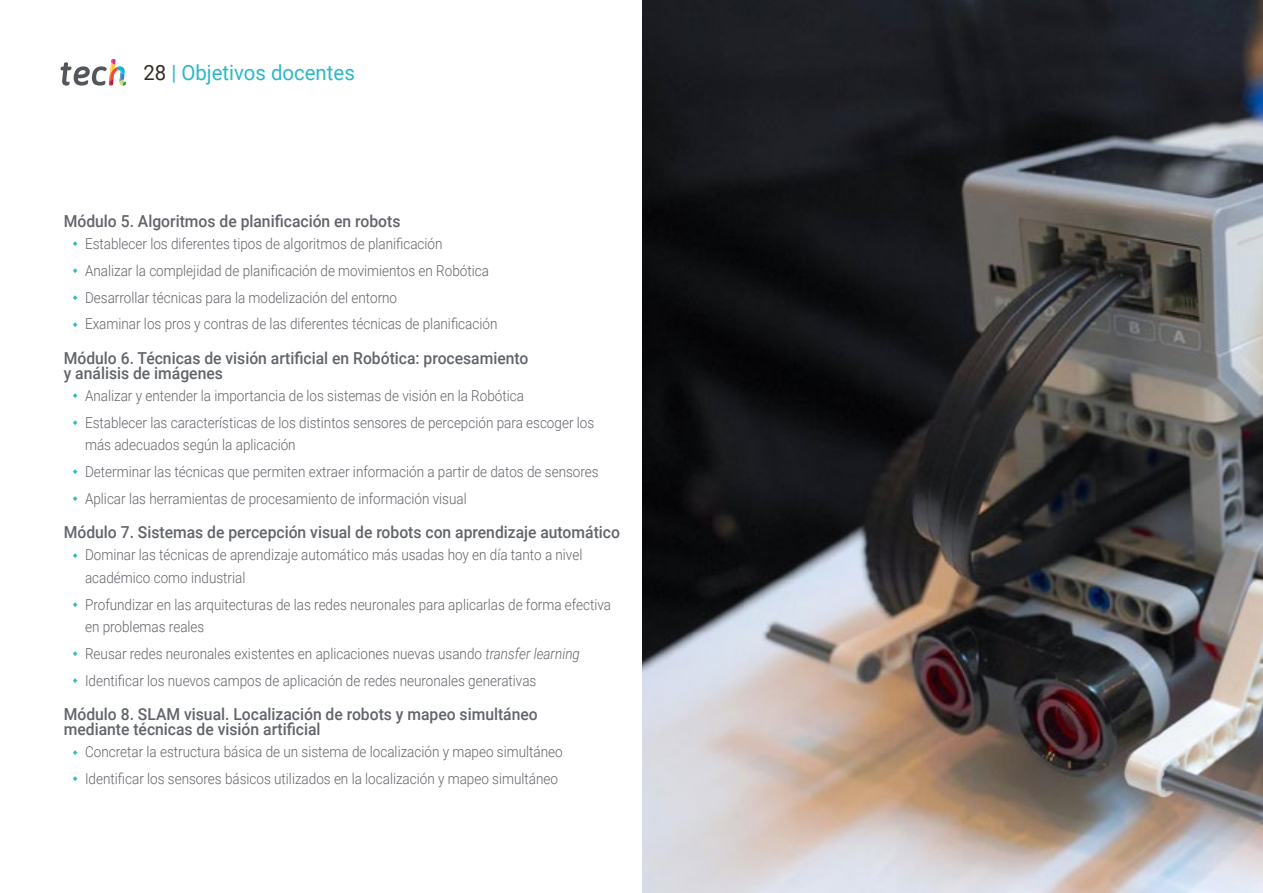
<style>
.page{position:relative;width:1263px;height:893px;background:#fff}
.page>*{position:absolute;margin:0;border:0;box-sizing:border-box;transform-origin:0 0}
.t1{font:21px "Roboto";color:#2db8c5}
.t2{font:500 16.5px/15px "Roboto";color:#61646a;scale:.95 1}
.t3{font:300 15px/26.7px "Roboto";color:#61646a;scale:.9 1}
.s1{color:#312e20}
.s2{font-style:italic}
</style>
<div class="page">
<img style="left:642px;top:0;width:621px;height:893px">
<svg style="left:61px;top:59px;width:65px;height:27px"></svg>
<h1 class="t1" style="left:144px;top:57px;width:213px"><span class="s1">28</span> | Objetivos docentes</h1>
<p class="t2" style="left:64px;top:213px;width:356px">Módulo 5. Algoritmos de planificación en robots</p>
<p class="t3" style="left:85px;top:230px;width:460px">Establecer los diferentes tipos de algoritmos de planificación<br>Analizar la complejidad de planificación de movimientos en Robótica Desarrollar técnicas para la modelización del entorno<br>Examinar los pros y contras de las diferentes técnicas de planificación</p>
<p class="t2" style="left:64px;top:350px;width:491px">Módulo 6. Técnicas de visión artificial en Robótica: procesamiento y análisis de imágenes</p>
<p class="t3" style="left:85px;top:382px;width:567px">Analizar y entender la importancia de los sistemas de visión en la Robótica<br>Establecer las características de los distintos sensores de percepción para escoger los</p>
<p class="t3" style="left:85px;top:431px;width:572px">más adecuados según la aplicación<br>Determinar las técnicas que permiten extraer información a partir de datos de sensores<br>Aplicar las herramientas de procesamiento de información visual</p>
<p class="t2" style="left:64px;top:524px;width:587px">Módulo 7. Sistemas de percepción visual de robots con aprendizaje automático</p>
<p class="t3" style="left:85px;top:543px;width:554px;line-height:22.5px">Dominar las técnicas de aprendizaje automático más usadas hoy en día tanto a nivel académico como industrial</p>
<p class="t3" style="left:85px;top:592px;width:586px;line-height:22.5px">Profundizar en las arquitecturas de las redes neuronales para aplicarlas de forma efectiva en problemas reales</p>
<p class="t3" style="left:85px;top:640px;width:551px">Reusar redes neuronales existentes en aplicaciones nuevas usando <span class="s2">transfer learning<br></span>Identificar los nuevos campos de aplicación de redes neuronales generativas</p>
<p class="t2" style="left:64px;top:706px;width:500px">Módulo 8. SLAM visual. Localización de robots y mapeo simultáneo mediante técnicas de visión artificial</p>
<p class="t3" style="left:85px;top:738px;width:532px">Concretar la estructura básica de un sistema de localización y mapeo simultáneo<br>Identificar los sensores básicos utilizados en la localización y mapeo simultáneo</p>
</div>
